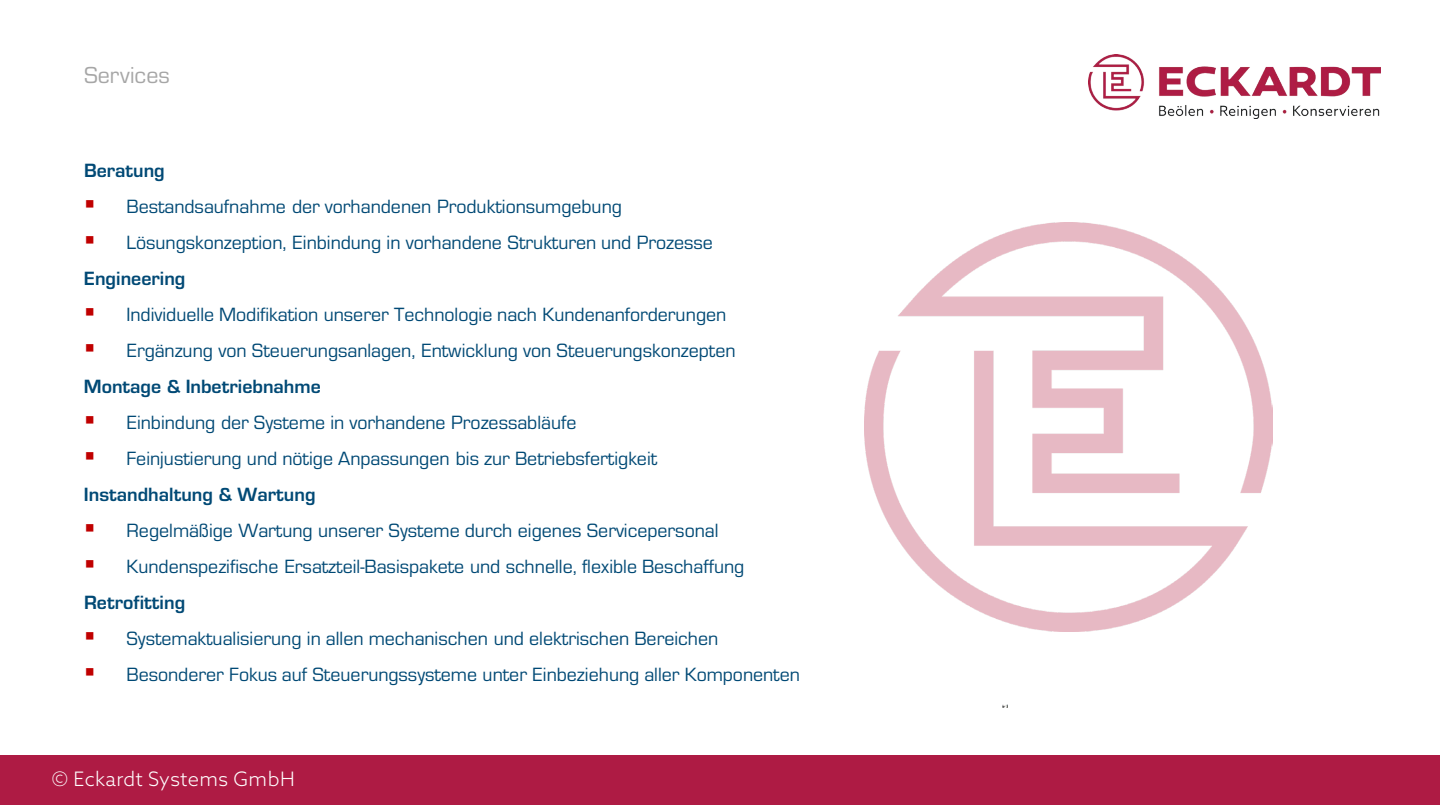
<style>
.page{position:relative;width:1440px;height:806px;background:#fff}
.page>*{position:absolute;margin:0;border:0;box-sizing:border-box;transform-origin:0 0}
.t1{font:24px "Eurostile";letter-spacing:.005em;color:#a6a6a6}
.t2{font:20px "Eurostile";color:#004975}
.t3{font:700 20px "Eurostile";color:#004975}
.t4{font:300 20px "Azo Sans";letter-spacing:.015em;color:#fff}
.s1{color:#c00000}
</style>
<div class="page">
<div style="left:0;top:756px;width:1440px;height:49px;background:#ae1b44"></div>
<img style="left:1088px;top:54px;width:292px;height:65px">
<img style="left:864px;top:223px;width:409px;height:409px">
<p class="t1" style="left:84px;top:59px;width:87px">Services</p>
<p class="t3" style="left:84px;top:156px;width:82px">Beratung</p>
<p class="t2" style="left:84px;top:193px;width:539px"><span class="s1">▪</span> Bestandsaufnahme der vorhandenen Produktionsumgebung</p>
<p class="t2" style="left:84px;top:229px;width:630px"><span class="s1">▪</span> Lösungskonzeption, Einbindung in vorhandene Strukturen und Prozesse</p>
<p class="t3" style="left:84px;top:264px;width:103px">Engineering</p>
<p class="t2" style="left:84px;top:301px;width:644px"><span class="s1">▪</span> Individuelle Modifikation unserer Technologie nach Kundenanforderungen</p>
<p class="t2" style="left:84px;top:337px;width:653px"><span class="s1">▪</span> Ergänzung von Steuerungsanlagen, Entwicklung von Steuerungskonzepten</p>
<p class="t3" style="left:84px;top:372px;width:238px">Montage &amp; Inbetriebnahme</p>
<p class="t2" style="left:84px;top:409px;width:494px"><span class="s1">▪</span> Einbindung der Systeme in vorhandene Prozessabläufe</p>
<p class="t2" style="left:84px;top:445px;width:575px"><span class="s1">▪</span> Feinjustierung und nötige Anpassungen bis zur Betriebsfertigkeit</p>
<p class="t3" style="left:84px;top:480px;width:233px">Instandhaltung &amp; Wartung</p>
<p class="t2" style="left:84px;top:517px;width:636px"><span class="s1">▪</span> Regelmäßige Wartung unserer Systeme durch eigenes Servicepersonal</p>
<p class="t2" style="left:84px;top:553px;width:662px"><span class="s1">▪</span> Kundenspezifische Ersatzteil-Basispakete und schnelle, flexible Beschaffung</p>
<p class="t3" style="left:84px;top:588px;width:103px">Retrofitting</p>
<p class="t2" style="left:84px;top:625px;width:636px"><span class="s1">▪</span> Systemaktualisierung in allen mechanischen und elektrischen Bereichen</p>
<p class="t2" style="left:84px;top:661px;width:718px"><span class="s1">▪</span> Besonderer Fokus auf Steuerungssysteme unter Einbeziehung aller Komponenten</p>
<p class="t4" style="left:52px;top:766px;width:244px">© Eckardt Systems GmbH</p>
</div>
